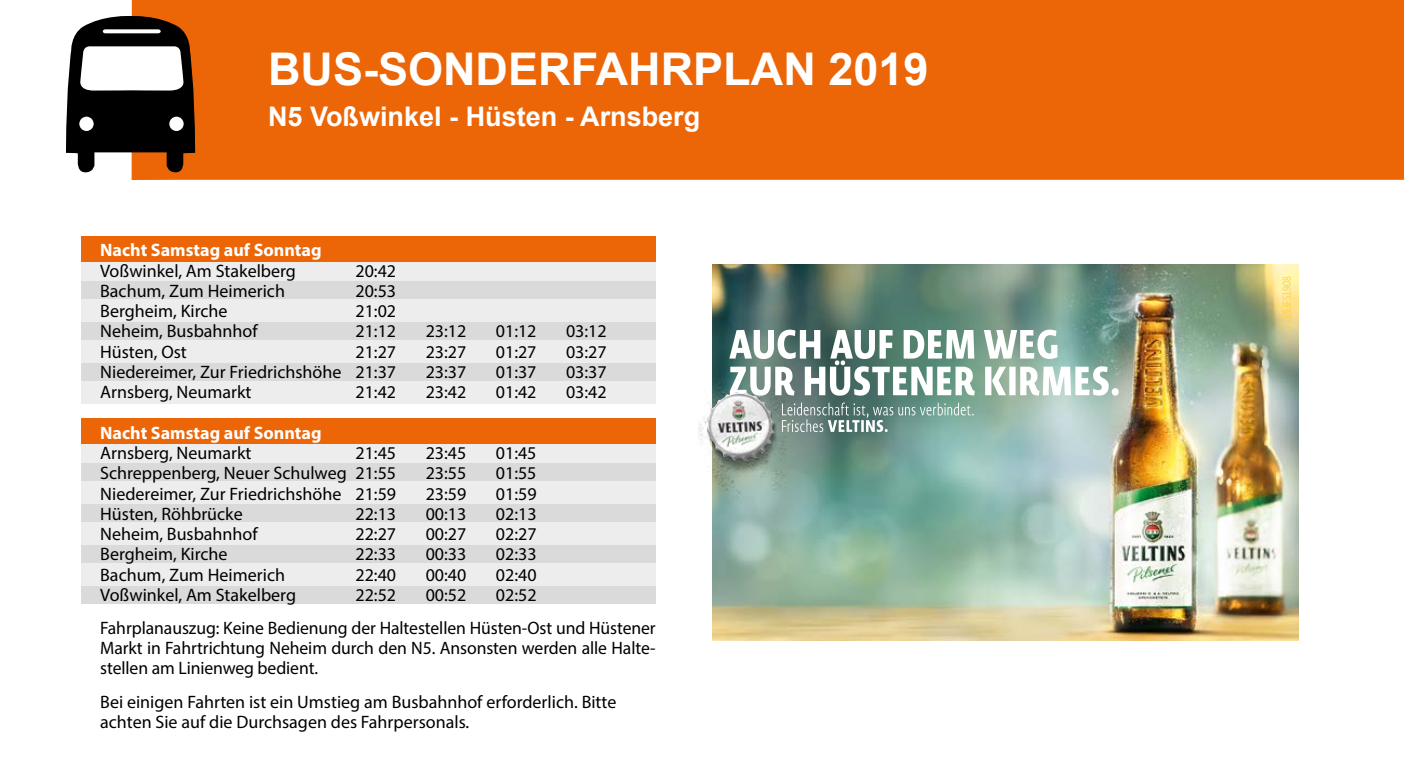
<style>
.page{position:relative;width:1404px;height:766px;background:#fff}
.page>*{position:absolute;margin:0;border:0;box-sizing:border-box;transform-origin:0 0}
.t1{font:700 45px "Arial";color:#fff}
.t2{font:700 27px "Arial";color:#fff}
.t3{font:18px/20.2px "Myriad Pro";color:#000}
.t4{font:700 18px "Myriad Pro";color:#fff}
.t5{font:300 11.25px "Novel Veltins Cmp";color:#ffd143}
</style>
<div class="page">
<div style="left:81px;top:438px;width:574px;height:147px;background:#ededed"></div>
<div style="left:81px;top:463px;width:574px;height:18px;background:#dadada"></div>
<div style="left:81px;top:504px;width:574px;height:18px;background:#dadada"></div>
<div style="left:81px;top:545px;width:574px;height:18px;background:#dadada"></div>
<div style="left:81px;top:236px;width:574px;height:167px;background:#ededed"></div>
<div style="left:81px;top:236px;width:574px;height:25px;background:#ec6608"></div>
<div style="left:81px;top:281px;width:574px;height:18px;background:#dadada"></div>
<div style="left:81px;top:322px;width:574px;height:18px;background:#dadada"></div>
<div style="left:81px;top:363px;width:574px;height:17px;background:#dadada"></div>
<div style="left:81px;top:418px;width:574px;height:26px;background:#ec6608"></div>
<div style="left:132px;top:0;width:1271px;height:180px;background:#ec6608"></div>
<svg style="left:66px;top:15px;width:129px;height:157px"></svg>
<div style="left:81px;top:585px;width:574px;height:18px;background:#dadada"></div>
<img style="left:698px;top:264px;width:601px;height:377px">
<img style="left:712px;top:265px;width:585px;height:375px">
<svg style="left:781px;top:402px;width:192px;height:30px;background:#7e9e96"></svg>
<svg style="left:729px;top:329px;width:389px;height:66px"></svg>
<img style="left:707px;top:392px;width:68px;height:68px">
<h1 class="t1" style="left:268px;top:38px;width:662px">BUS-SONDERFAHRPLAN 2019</h1>
<h2 class="t2" style="left:268px;top:97px;width:434px">N5 Voßwinkel - Hüsten - Arnsberg</h2>
<p class="t4" style="left:100px;top:238px;width:223px">Nacht Samstag auf Sonntag</p>
<p class="t3" style="left:100px;top:260px;width:197px">Voßwinkel, Am Stakelberg</p>
<p class="t3" style="left:355px;top:260px;width:42px">20:42</p>
<p class="t3" style="left:100px;top:280px;width:186px">Bachum, Zum Heimerich</p>
<p class="t3" style="left:355px;top:280px;width:42px">20:53</p>
<p class="t3" style="left:100px;top:300px;width:129px">Bergheim, Kirche</p>
<p class="t3" style="left:355px;top:300px;width:42px">21:02</p>
<p class="t3" style="left:100px;top:321px;width:159px">Neheim, Busbahnhof</p>
<p class="t3" style="left:355px;top:321px;width:42px">21:12</p>
<p class="t3" style="left:425px;top:321px;width:42px">23:12</p>
<p class="t3" style="left:496px;top:321px;width:42px">01:12</p>
<p class="t3" style="left:566px;top:321px;width:42px">03:12</p>
<p class="t3" style="left:100px;top:341px;width:88px">Hüsten, Ost</p>
<p class="t3" style="left:355px;top:341px;width:42px">21:27</p>
<p class="t3" style="left:425px;top:341px;width:42px">23:27</p>
<p class="t3" style="left:496px;top:341px;width:42px">01:27</p>
<p class="t3" style="left:566px;top:341px;width:42px">03:27</p>
<p class="t3" style="left:100px;top:361px;width:297px">Niedereimer, Zur Friedrichshöhe 21:37</p>
<p class="t3" style="left:425px;top:361px;width:42px">23:37</p>
<p class="t3" style="left:496px;top:361px;width:42px">01:37</p>
<p class="t3" style="left:566px;top:361px;width:42px">03:37</p>
<p class="t3" style="left:100px;top:381px;width:153px">Arnsberg, Neumarkt</p>
<p class="t3" style="left:355px;top:381px;width:42px">21:42</p>
<p class="t3" style="left:425px;top:381px;width:42px">23:42</p>
<p class="t3" style="left:496px;top:381px;width:42px">01:42</p>
<p class="t3" style="left:566px;top:381px;width:42px">03:42</p>
<p class="t4" style="left:100px;top:421px;width:223px">Nacht Samstag auf Sonntag</p>
<p class="t3" style="left:100px;top:442px;width:153px">Arnsberg, Neumarkt</p>
<p class="t3" style="left:355px;top:442px;width:42px">21:45</p>
<p class="t3" style="left:425px;top:442px;width:42px">23:45</p>
<p class="t3" style="left:496px;top:442px;width:42px">01:45</p>
<p class="t3" style="left:100px;top:462px;width:297px">Schreppenberg, Neuer Schulweg 21:55</p>
<p class="t3" style="left:425px;top:462px;width:42px">23:55</p>
<p class="t3" style="left:496px;top:462px;width:42px">01:55</p>
<p class="t3" style="left:100px;top:483px;width:297px">Niedereimer, Zur Friedrichshöhe 21:59</p>
<p class="t3" style="left:425px;top:483px;width:42px">23:59</p>
<p class="t3" style="left:496px;top:483px;width:42px">01:59</p>
<p class="t3" style="left:100px;top:503px;width:144px">Hüsten, Röhbrücke</p>
<p class="t3" style="left:355px;top:503px;width:42px">22:13</p>
<p class="t3" style="left:425px;top:503px;width:42px">00:13</p>
<p class="t3" style="left:496px;top:503px;width:42px">02:13</p>
<p class="t3" style="left:100px;top:523px;width:159px">Neheim, Busbahnhof</p>
<p class="t3" style="left:355px;top:523px;width:42px">22:27</p>
<p class="t3" style="left:425px;top:523px;width:42px">00:27</p>
<p class="t3" style="left:496px;top:523px;width:42px">02:27</p>
<p class="t3" style="left:100px;top:543px;width:129px">Bergheim, Kirche</p>
<p class="t3" style="left:355px;top:543px;width:42px">22:33</p>
<p class="t3" style="left:425px;top:543px;width:42px">00:33</p>
<p class="t3" style="left:496px;top:543px;width:42px">02:33</p>
<p class="t3" style="left:100px;top:564px;width:186px">Bachum, Zum Heimerich</p>
<p class="t3" style="left:355px;top:564px;width:42px">22:40</p>
<p class="t3" style="left:425px;top:564px;width:42px">00:40</p>
<p class="t3" style="left:496px;top:564px;width:42px">02:40</p>
<p class="t3" style="left:100px;top:584px;width:197px">Voßwinkel, Am Stakelberg</p>
<p class="t3" style="left:355px;top:584px;width:42px">22:52</p>
<p class="t3" style="left:425px;top:584px;width:42px">00:52</p>
<p class="t3" style="left:100px;top:578px;width:557px;line-height:33.1px;text-indent:395px">02:52<br>Fahrplanauszug: Keine Bedienung der Haltestellen Hüsten-Ost und Hüstener</p>
<p class="t3" style="left:100px;top:637px;width:557px">Markt in Fahrtrichtung Neheim durch den N5. Ansonsten werden alle Halte&shy;stellen am Linienweg bedient.</p>
<p class="t3" style="left:100px;top:690px;width:517px">Bei einigen Fahrten ist ein Umstieg am Busbahnhof erforderlich. Bitte achten Sie auf die Durchsagen des Fahrpersonals.</p>
<p class="t5" style="left:1279px;top:328px;width:54px;rotate:-90deg">21193FS1908</p>
</div>
